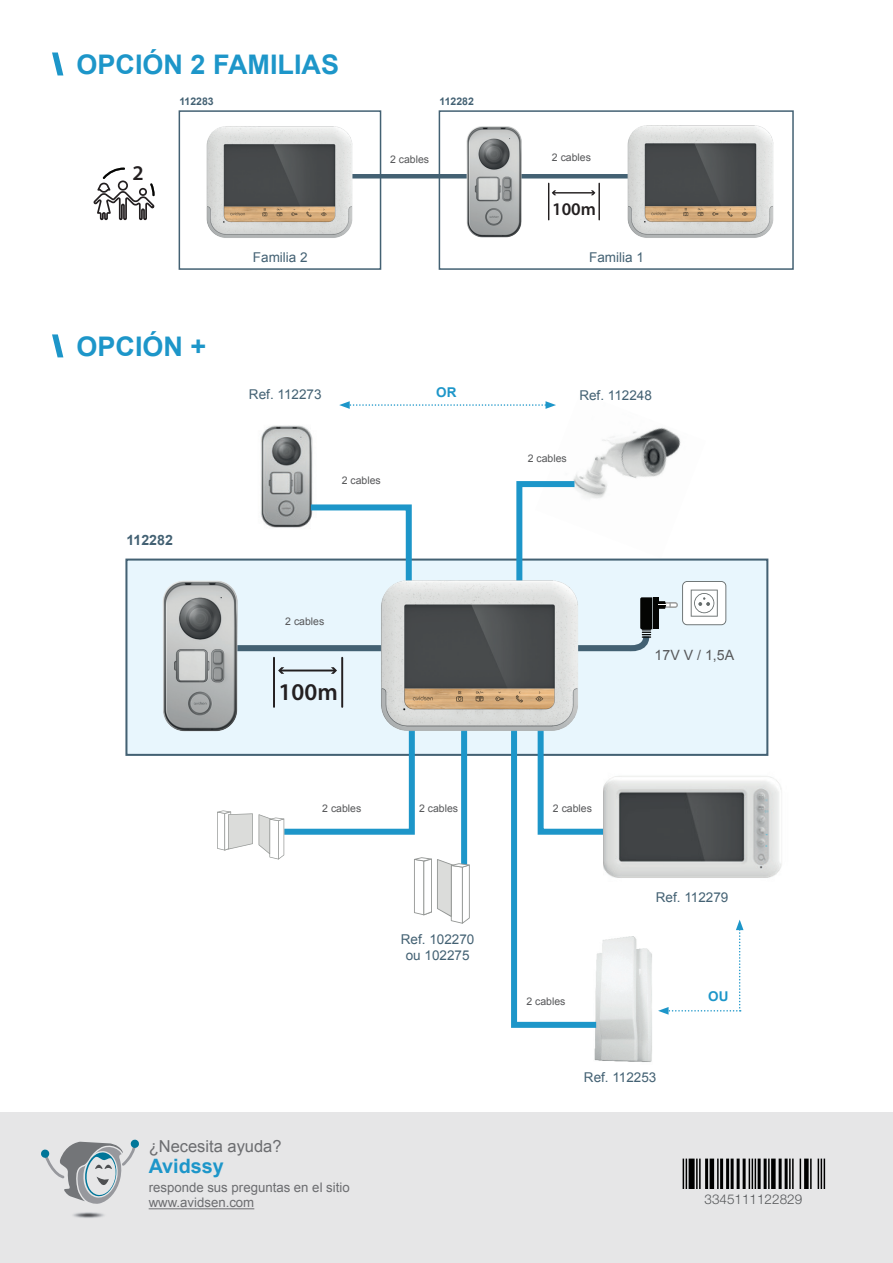
<style>
.page{position:relative;width:893px;height:1263px;background:#fff}
.page>*{position:absolute;margin:0;border:0;box-sizing:border-box;transform-origin:0 0}
.t1{font:700 27px "Arial";color:#1d96c9}
.t2{font:600 24.15px "Myriad Pro";color:#231f20}
.t3{font:600 21px "Myriad Pro";color:#231f20}
.t4{font:700 19.8px "Arial";color:#1d96c9}
.t5{font:600 17.85px "Myriad Pro";color:#231f20}
.t6{font:16.5px "Arial";color:#6c6d70}
.t7{font:14.1px "Arial";color:#57585a}
.t8{font:700 14.1px "Arial";color:#436173}
.t9{font:13.5px/16.5px "Arial";color:#436173;text-align:center}
.t10{font:300 13.5px "Helvetica Neue LT Std";color:#57585a}
.t11{font:700 13.5px "Arial";color:#1d96c9}
.t12{font:13.2px/15.9px "Arial";color:#6c6d70}
.t13{font:10.5px "Arial";color:#57585a}
.t14{font:700 10.5px "Arial";color:#436173}
.s1{font-weight:900}
</style>
<div class="page">
<div style="left:0;top:1112px;width:893px;height:151px;background:#e6e6e7"></div>
<svg style="left:682px;top:1158px;width:142px;height:30px"></svg>
<hr style="left:683px;top:1158px;width:1px;height:30px;background:#000001">
<hr style="left:686px;top:1158px;width:1px;height:30px;background:#000001">
<div style="left:689px;top:1158px;width:6px;height:30px;background:#000001"></div>
<hr style="left:696px;top:1158px;width:2px;height:30px;background:#000001">
<hr style="left:699px;top:1158px;width:2px;height:30px;background:#000001">
<hr style="left:705px;top:1158px;width:3px;height:30px;background:#000001">
<hr style="left:710px;top:1158px;width:4px;height:30px;background:#000001">
<hr style="left:717px;top:1158px;width:2px;height:30px;background:#000001">
<hr style="left:720px;top:1158px;width:3px;height:30px;background:#000001">
<hr style="left:726px;top:1158px;width:3px;height:30px;background:#000001">
<hr style="left:731px;top:1158px;width:3px;height:30px;background:#000001">
<hr style="left:737px;top:1158px;width:3px;height:30px;background:#000001">
<hr style="left:743px;top:1158px;width:3px;height:30px;background:#000001">
<hr style="left:749px;top:1158px;width:1px;height:30px;background:#000001">
<hr style="left:752px;top:1158px;width:1px;height:30px;background:#000001">
<hr style="left:755px;top:1158px;width:1px;height:30px;background:#000001">
<hr style="left:758px;top:1158px;width:3px;height:30px;background:#000001">
<hr style="left:764px;top:1158px;width:3px;height:30px;background:#000001">
<hr style="left:768px;top:1158px;width:2px;height:30px;background:#000001">
<div style="left:771px;top:1158px;width:5px;height:30px;background:#000001"></div>
<hr style="left:779px;top:1158px;width:3px;height:30px;background:#000001">
<hr style="left:785px;top:1158px;width:3px;height:30px;background:#000001">
<hr style="left:789px;top:1158px;width:2px;height:30px;background:#000001">
<hr style="left:792px;top:1158px;width:2px;height:30px;background:#000001">
<hr style="left:800px;top:1158px;width:1px;height:30px;background:#000001">
<div style="left:804px;top:1158px;width:5px;height:30px;background:#000001"></div>
<hr style="left:810px;top:1158px;width:2px;height:30px;background:#000001">
<hr style="left:818px;top:1158px;width:1px;height:30px;background:#000001">
<hr style="left:821px;top:1158px;width:1px;height:30px;background:#000001">
<hr style="left:824px;top:1158px;width:1px;height:30px;background:#000001">
<img style="left:73px;top:1212px;width:31px;height:6px">
<svg style="left:41px;top:1140px;width:98px;height:64px"></svg>
<hr style="left:149px;top:1208px;width:105px;height:1px;background:#6c6d70">
<div style="left:125px;top:558px;width:643px;height:198px;background:#e8f6fd;border:2px solid #436173"></div>
<img style="left:594px;top:936px;width:58px;height:126px">
<div style="left:439px;top:110px;width:355px;height:160px;border:2px solid #436173"></div>
<hr style="left:325px;top:174px;width:335px;height:4px;background:#436173">
<img style="left:618px;top:125px;width:156px;height:113px">
<img style="left:206px;top:126px;width:156px;height:112px">
<img style="left:458px;top:126px;width:72px;height:112px">
<div style="left:179px;top:110px;width:202px;height:160px;border:2px solid #436173"></div>
<hr style="left:598px;top:183px;width:2px;height:37px;background:#231f20">
<hr style="left:548px;top:183px;width:1px;height:37px;background:#231f20">
<hr style="left:553px;top:192px;width:41px;height:2px;background:#231f20">
<svg style="left:552px;top:190px;width:4px;height:5px"></svg>
<svg style="left:591px;top:190px;width:4px;height:5px"></svg>
<svg style="left:93px;top:168px;width:62px;height:53px"></svg>
<img style="left:574px;top:427px;width:107px;height:51px">
<svg style="left:508px;top:739px;width:119px;height:292px"></svg>
<img style="left:261px;top:425px;width:52px;height:53px">
<img style="left:381px;top:654px;width:197px;height:85px">
<img style="left:163px;top:585px;width:75px;height:147px">
<hr style="left:341px;top:658px;width:2px;height:49px;background:#231f20">
<hr style="left:273px;top:658px;width:2px;height:49px;background:#231f20">
<hr style="left:280px;top:669px;width:55px;height:2px;background:#231f20">
<svg style="left:278px;top:667px;width:6px;height:7px"></svg>
<svg style="left:331px;top:667px;width:6px;height:7px"></svg>
<svg style="left:172px;top:478px;width:554px;height:176px"></svg>
<svg style="left:217px;top:810px;width:36px;height:40px"></svg>
<img style="left:604px;top:766px;width:178px;height:115px">
<svg style="left:259px;top:687px;width:211px;height:237px"></svg>
<svg style="left:339px;top:401px;width:217px;height:8px"></svg>
<svg style="left:658px;top:919px;width:85px;height:96px"></svg>
<h1 class="t1" style="left:54px;top:46px;width:287px"><span class="s1">\</span> OPCIÓN 2 FAMILIAS</h1>
<h3 class="t3" style="left:133px;top:159px;width:13px">2</h3>
<p class="t14" style="left:179px;top:95px;width:36px">112283</p>
<p class="t14" style="left:439px;top:95px;width:36px">112282</p>
<p class="t13" style="left:390px;top:152px;width:41px">2 cables</p>
<p class="t13" style="left:552px;top:151px;width:41px">2 cables</p>
<h3 class="t5" style="left:552px;top:198px;width:45px">100m</h3>
<p class="t9" style="left:253px;top:249px;width:56px">Familia 2</p>
<p class="t9" style="left:589px;top:249px;width:56px">Familia 1</p>
<h1 class="t1" style="left:54px;top:328px;width:154px"><span class="s1">\</span> OPCIÓN +</h1>
<p class="t8" style="left:126px;top:531px;width:48px">112282</p>
<p class="t9" style="left:249px;top:386px;width:74px">Ref. 112273</p>
<p class="t13" style="left:342px;top:474px;width:41px">2 cables</p>
<p class="t11" style="left:436px;top:383px;width:22px">OR</p>
<p class="t13" style="left:285px;top:615px;width:41px">2 cables</p>
<h2 class="t2" style="left:279px;top:677px;width:61px">100m</h2>
<p class="t13" style="left:322px;top:801px;width:41px">2 cables</p>
<p class="t13" style="left:419px;top:801px;width:41px">2 cables</p>
<p class="t9" style="left:401px;top:931px;width:75px">Ref. 102270 ou 102275</p>
<p class="t6" style="left:149px;top:1135px;width:134px">¿Necesita ayuda?</p>
<h3 class="t4" style="left:149px;top:1153px;width:77px">Avidssy</h3>
<p class="t12" style="left:149px;top:1179px;width:203px">responde sus preguntas en el sitio www.avidsen.com</p>
<p class="t9" style="left:579px;top:388px;width:74px">Ref. 112248</p>
<p class="t13" style="left:528px;top:452px;width:41px">2 cables</p>
<p class="t7" style="left:655px;top:646px;width:81px">17V V / 1,5A</p>
<p class="t13" style="left:553px;top:801px;width:41px">2 cables</p>
<p class="t13" style="left:526px;top:994px;width:41px">2 cables</p>
<p class="t9" style="left:656px;top:889px;width:74px">Ref. 112279</p>
<p class="t11" style="left:708px;top:988px;width:22px">OU</p>
<p class="t9" style="left:584px;top:1069px;width:74px">Ref. 112253</p>
<p class="t10" style="left:705px;top:1191px;width:99px">3345111122829</p>
</div>
